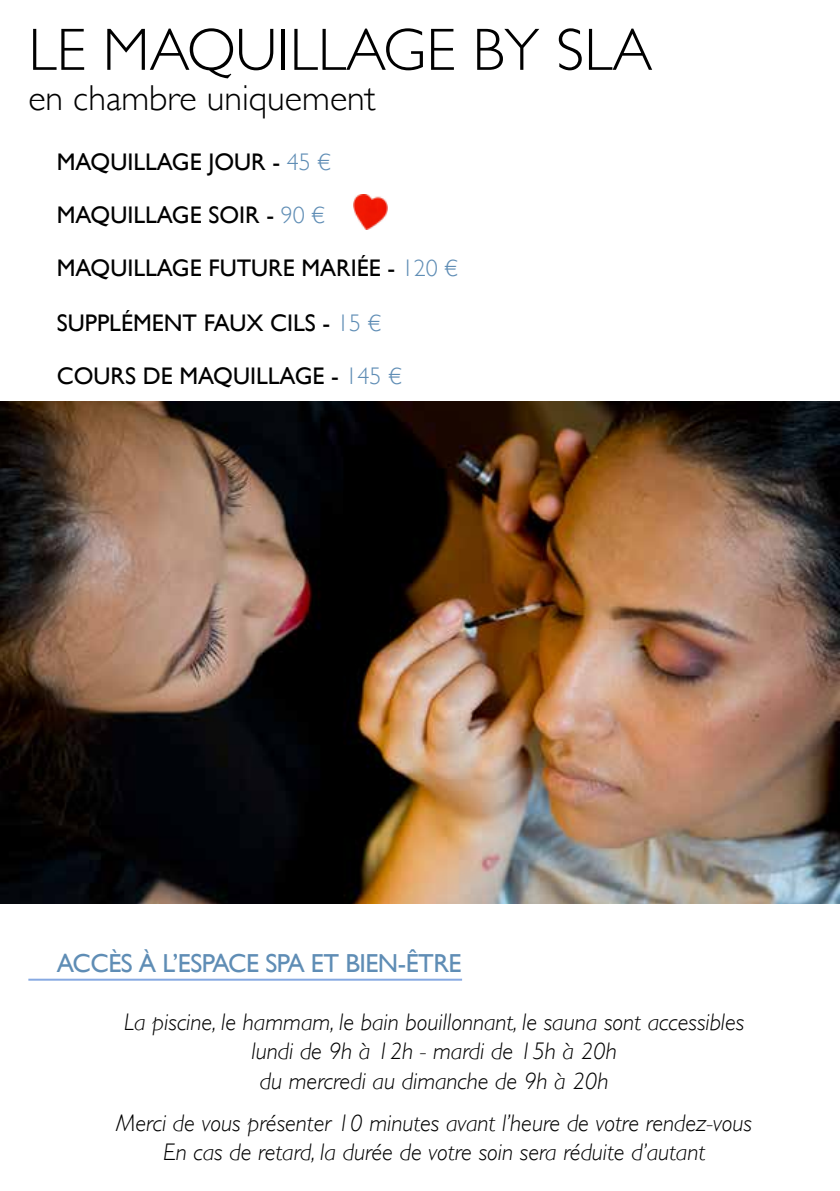
<style>
.page{position:relative;width:840px;height:1191px;background:#fff}
.page>*{position:absolute;margin:0;border:0;box-sizing:border-box;transform-origin:0 0}
.t1{font:300 60px "Gill Sans";color:#000}
.t2{font:300 36px "Gill Sans";color:#000}
.t3{font:26px "Gill Sans";letter-spacing:-.02em;color:#5f8db5}
.t4{font:italic 300 24px/29.6px "Gill Sans";color:#000;text-align:center}
.t5{font:24px/52.8px "Gill Sans";color:#000}
.s1{font-weight:300;color:#5f8db5}
</style>
<div class="page">
<hr style="left:28px;top:978px;width:434px;height:2px;background:#87a9e2">
<img style="left:0;top:401px;width:839px;height:502px">
<img style="left:353px;top:194px;width:34px;height:35px">
<h1 class="t1" style="left:28px;top:3px;width:625px">LE MAQUILLAGE BY SLA</h1>
<h2 class="t2" style="left:28px;top:70px;width:349px">en chambre uniquement</h2>
<p class="t5" style="left:57px;top:135px;width:402px">MAQUILLAGE JOUR - <span class="s1">45 €<br></span>MAQUILLAGE SOIR - <span class="s1">90 €<br></span>MAQUILLAGE FUTURE MARIÉE - <span class="s1">120 €</span></p>
<p class="t5" style="left:57px;top:296px;width:346px">SUPPLÉMENT FAUX CILS - <span class="s1">15 €<br></span>COURS DE MAQUILLAGE - <span class="s1">145 €</span></p>
<p class="t3" style="left:57px;top:948px;width:406px">ACCÈS À L’ESPACE SPA ET BIEN-ÊTRE</p>
<p class="t4" style="left:124px;top:1007px;width:621px">La piscine, le hammam, le bain bouillonnant, le sauna sont accessibles lundi de 9h à 12h - mardi de 15h à 20h<br>du mercredi au dimanche de 9h à 20h</p>
<p class="t4" style="left:116px;top:1107px;width:637px">Merci de vous présenter 10 minutes avant l’heure de votre rendez-vous<br>En cas de retard, la durée de votre soin sera réduite d’autant</p>
</div>
